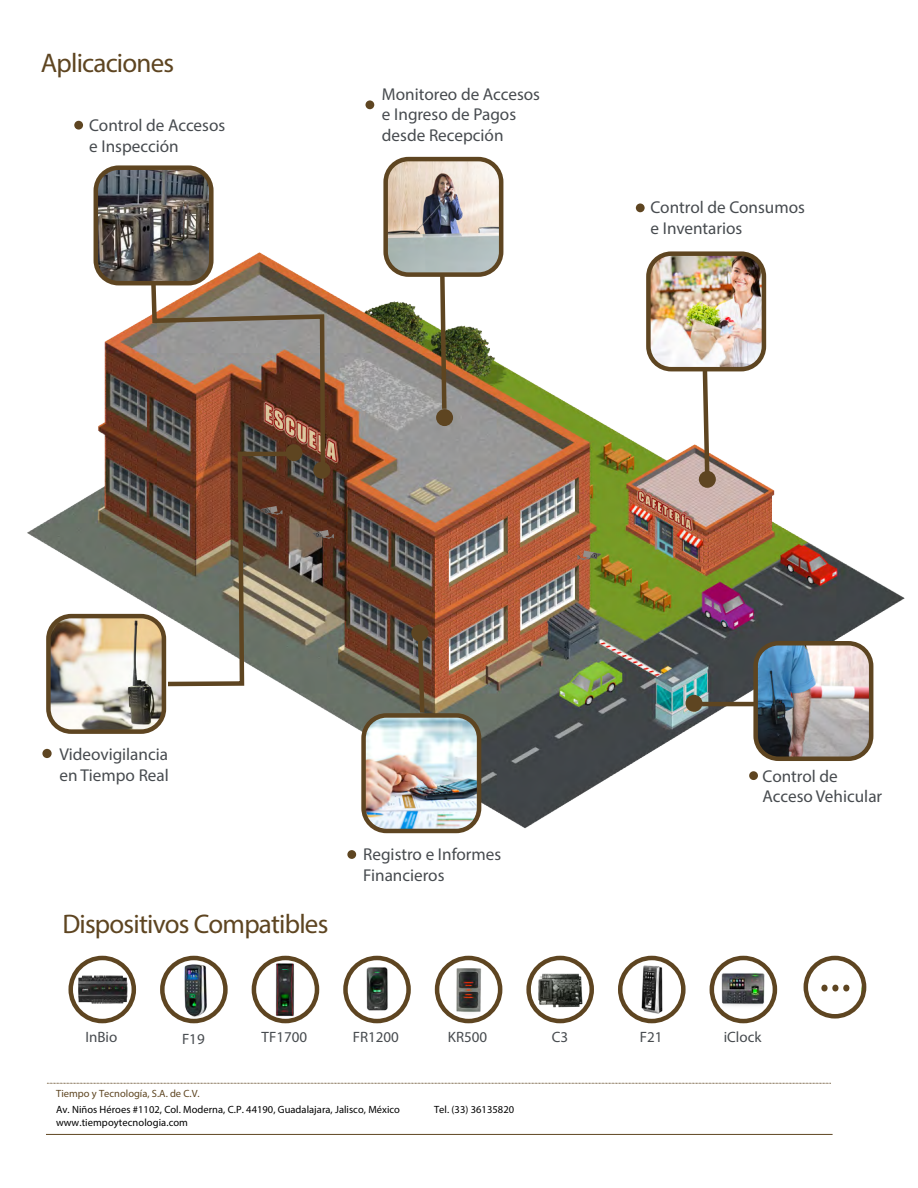
<style>
.page{position:relative;width:918px;height:1188px;background:#fff}
.page>*{position:absolute;margin:0;border:0;box-sizing:border-box;transform-origin:0 0}
.t1{font:300 27px "Myriad Pro";letter-spacing:-.03em;color:#5e4521}
.t2{font:17.25px/20.5px "Myriad Pro";color:#474b4f}
.t3{font:600 15px "Myriad Pro";color:#474b4f}
.t4{font:300 10.5px "Myriad Pro";letter-spacing:.005em;color:#000}
.t5{font:300 10.5px "Myriad Pro";color:#5e4521}
</style>
<div class="page">
<hr style="left:46px;top:1134px;width:787px;height:1px;background:#5e4521">
<svg style="left:47px;top:1083px;width:784px;height:1px"></svg>
<img style="left:27px;top:184px;width:878px;height:675px">
<svg style="left:700px;top:371px;width:12px;height:104px"></svg>
<div style="left:699px;top:471px;width:17px;height:17px;background:#5e4521;border-radius:50%"></div>
<svg style="left:577px;top:550px;width:24px;height:10px"></svg>
<hr style="left:692px;top:702px;width:112px;height:4px;background:#5e4521">
<img style="left:149px;top:274px;width:185px;height:415px">
<div style="left:285px;top:444px;width:17px;height:17px;background:#5e4521;border-radius:50%"></div>
<div style="left:411px;top:624px;width:17px;height:17px;background:#5e4521;border-radius:50%"></div>
<div style="left:685px;top:695px;width:17px;height:17px;background:#5e4521;border-radius:50%"></div>
<img style="left:756px;top:643px;width:115px;height:116px">
<div style="left:753px;top:641px;width:120px;height:120px;border:4px solid #5e4521;border-radius:23px"></div>
<img style="left:48px;top:616px;width:116px;height:116px">
<div style="left:46px;top:614px;width:120px;height:120px;border:4px solid #5e4521;border-radius:23px"></div>
<img style="left:648px;top:254px;width:116px;height:115px">
<div style="left:646px;top:251px;width:120px;height:120px;border:4px solid #5e4521;border-radius:23px"></div>
<img style="left:364px;top:715px;width:115px;height:116px">
<div style="left:361px;top:713px;width:120px;height:120px;border:4px solid #5e4521;border-radius:23px"></div>
<svg style="left:437px;top:277px;width:12px;height:136px"></svg>
<div style="left:436px;top:409px;width:17px;height:17px;background:#5e4521;border-radius:50%"></div>
<div style="left:74px;top:121px;width:9px;height:9px;background:#5e4521;border-radius:50%"></div>
<div style="left:366px;top:100px;width:8px;height:9px;background:#5e4521;border-radius:50%"></div>
<div style="left:42px;top:749px;width:10px;height:9px;background:#5e4521;border-radius:50%"></div>
<div style="left:636px;top:203px;width:9px;height:9px;background:#5e4521;border-radius:50%"></div>
<div style="left:749px;top:771px;width:9px;height:9px;background:#5e4521;border-radius:50%"></div>
<div style="left:347px;top:850px;width:9px;height:9px;background:#5e4521;border-radius:50%"></div>
<div style="left:804px;top:956px;width:62px;height:63px;border:4px solid #5e4521;border-radius:50%"></div>
<div style="left:821px;top:985px;width:7px;height:6px;background:#5e4521;border-radius:50%"></div>
<svg style="left:832px;top:985px;width:17px;height:6px"></svg>
<img style="left:183px;top:964px;width:24px;height:60px">
<div style="left:160px;top:956px;width:68px;height:67px;border:4px solid #5e4521;border-radius:50%"></div>
<img style="left:275px;top:961px;width:21px;height:57px">
<div style="left:252px;top:956px;width:67px;height:67px;border:4px solid #5e4521;border-radius:50%"></div>
<img style="left:358px;top:960px;width:38px;height:59px">
<div style="left:343px;top:956px;width:68px;height:67px;border:4px solid #5e4521;border-radius:50%"></div>
<img style="left:455px;top:968px;width:27px;height:50px">
<div style="left:435px;top:956px;width:67px;height:67px;border:4px solid #5e4521;border-radius:50%"></div>
<img style="left:538px;top:973px;width:45px;height:34px">
<div style="left:526px;top:956px;width:68px;height:67px;border:4px solid #5e4521;border-radius:50%"></div>
<img style="left:641px;top:965px;width:22px;height:49px">
<div style="left:618px;top:956px;width:68px;height:67px;border:4px solid #5e4521;border-radius:50%"></div>
<img style="left:721px;top:973px;width:45px;height:39px">
<div style="left:710px;top:956px;width:67px;height:67px;border:4px solid #5e4521;border-radius:50%"></div>
<img style="left:78px;top:975px;width:49px;height:29px">
<div style="left:68px;top:956px;width:68px;height:67px;border:4px solid #5e4521;border-radius:50%"></div>
<img style="left:386px;top:162px;width:115px;height:113px">
<div style="left:383px;top:157px;width:120px;height:120px;border:4px solid #5e4521;border-radius:23px"></div>
<img style="left:96px;top:170px;width:115px;height:113px">
<div style="left:94px;top:165px;width:120px;height:120px;border:4px solid #5e4521;border-radius:23px"></div>
<svg style="left:415px;top:627px;width:12px;height:90px"></svg>
<h1 class="t1" style="left:41px;top:47px;width:135px">Aplicaciones</h1>
<p class="t2" style="left:89px;top:115px;width:138px">Control de Accesos e Inspección</p>
<p class="t2" style="left:382px;top:83px;width:160px">Monitoreo de Accesos e Ingreso de Pagos desde Recepción</p>
<p class="t2" style="left:651px;top:197px;width:156px">Control de Consumos e Inventarios</p>
<p class="t2" style="left:59px;top:744px;width:111px">Videovigilancia en Tiempo Real</p>
<h1 class="t1" style="left:62px;top:907px;width:268px">Dispositivos Compatibles</h1>
<p class="t2" style="left:363px;top:844px;width:140px">Registro e Informes<br>Financieros</p>
<p class="t2" style="left:763px;top:765px;width:121px">Control de<br>Acceso Vehicular</p>
<p class="t3" style="left:85px;top:1028px;width:33px">InBio</p>
<p class="t3" style="left:182px;top:1029px;width:24px">F19</p>
<p class="t3" style="left:262px;top:1028px;width:47px">TF1700</p>
<p class="t3" style="left:353px;top:1028px;width:48px">FR1200</p>
<p class="t3" style="left:448px;top:1028px;width:41px">KR500</p>
<p class="t3" style="left:552px;top:1028px;width:18px">C3</p>
<p class="t3" style="left:640px;top:1028px;width:24px">F21</p>
<p class="t3" style="left:724px;top:1028px;width:39px">iClock</p>
<p class="t5" style="left:56px;top:1087px;width:145px">Tiempo y Tecnología, S.A. de C.V.</p>
<p class="t4" style="left:56px;top:1103px;width:346px">Av. Niños Héroes #1102, Col. Moderna, C.P. 44190, Guadalajara, Jalisco, México</p>
<p class="t4" style="left:434px;top:1103px;width:82px">Tel. (33) 36135820</p>
<p class="t4" style="left:56px;top:1116px;width:134px">www.tiempoytecnologia.com</p>
</div>
